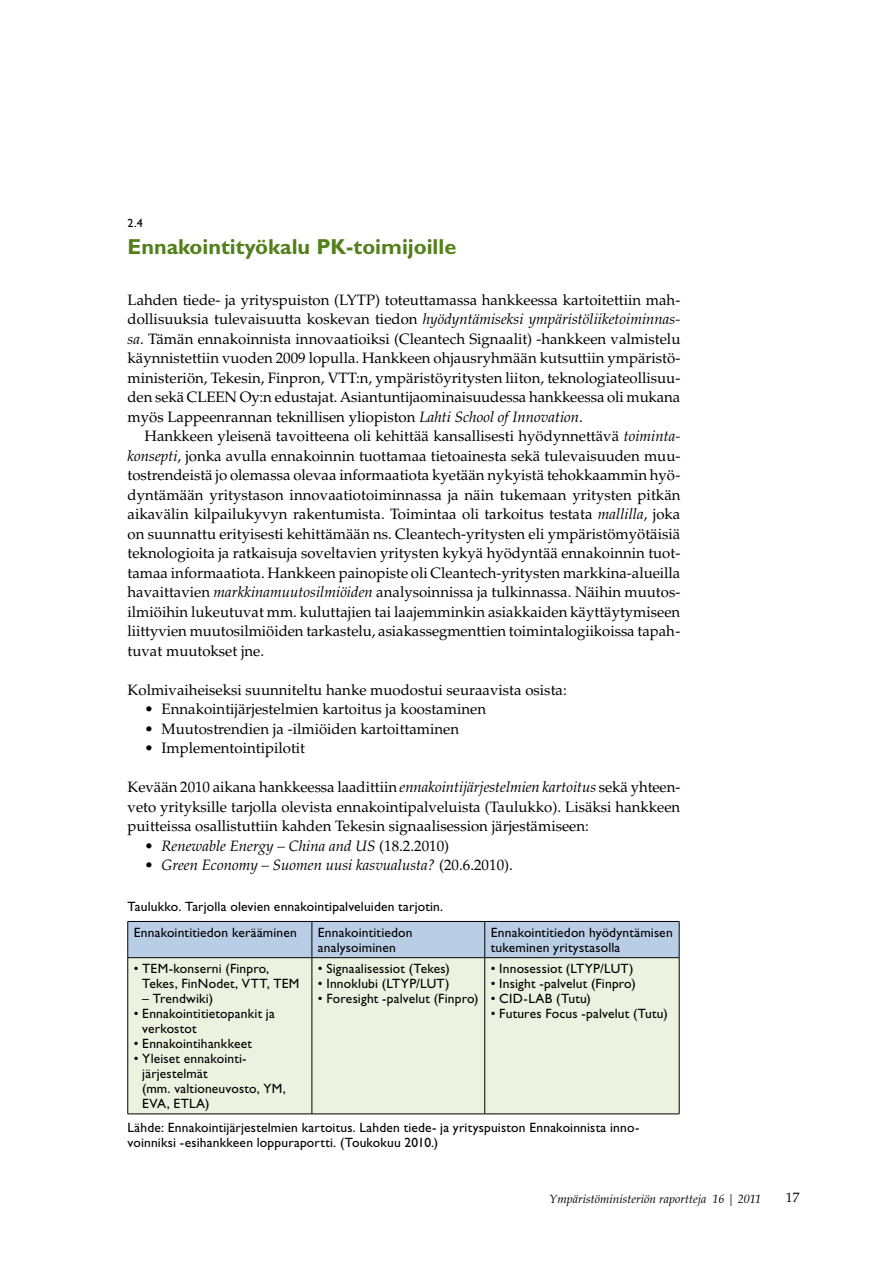
<style>
.page{position:relative;width:893px;height:1263px;background:#fff}
.page>*{position:absolute;margin:0;border:0;box-sizing:border-box;transform-origin:0 0}
.t1{font:700 21.75px "Gill Sans Std";color:#52801a}
.t2{font:15px/19.5px "Palatino LT Std";color:#000;text-align:justify}
.t3{font:italic 15px "Palatino LT Std";color:#000}
.t4{font:13.5px/15px "Gill Sans Std";letter-spacing:.015em;color:#000}
.t5{font:13.5px "Palatino LT Std";color:#000}
.t6{font:italic 12px "Palatino LT Std";color:#000}
.t7{font:12px "Gill Sans Std";color:#000}
.s1{font-style:italic}
.s2{font-style:normal}
</style>
<div class="page">
<div style="left:128px;top:922px;width:551px;height:35px;background:#b9cee6"></div>
<div style="left:128px;top:958px;width:551px;height:155px;background:#ecf2e0"></div>
<hr style="left:128px;top:921px;width:184px;height:1px;background:#000">
<hr style="left:127px;top:922px;width:1px;height:35px;background:#000">
<hr style="left:312px;top:921px;width:173px;height:1px;background:#000">
<hr style="left:312px;top:922px;width:1px;height:35px;background:#000">
<hr style="left:485px;top:921px;width:194px;height:1px;background:#000">
<hr style="left:484px;top:922px;width:1px;height:35px;background:#000">
<hr style="left:679px;top:922px;width:1px;height:35px;background:#000">
<hr style="left:128px;top:957px;width:184px;height:1px;background:#000">
<hr style="left:127px;top:958px;width:1px;height:156px;background:#000">
<hr style="left:312px;top:957px;width:173px;height:1px;background:#000">
<hr style="left:312px;top:958px;width:1px;height:156px;background:#000">
<hr style="left:485px;top:957px;width:194px;height:1px;background:#000">
<hr style="left:484px;top:958px;width:1px;height:156px;background:#000">
<hr style="left:679px;top:958px;width:1px;height:156px;background:#000">
<hr style="left:128px;top:1113px;width:184px;height:1px;background:#000">
<hr style="left:312px;top:1113px;width:173px;height:1px;background:#000">
<hr style="left:485px;top:1113px;width:194px;height:1px;background:#000">
<p class="t7" style="left:128px;top:217px;width:17px">2.4</p>
<h1 class="t1" style="left:128px;top:234px;width:330px">Ennakointityökalu PK-toimijoille</h1>
<p class="t2" style="left:128px;top:290px;width:554px">Lahden tiede- ja yrityspuiston (LYTP) toteuttamassa hankkeessa kartoitettiin mah&shy;dollisuuksia tulevaisuutta koskevan tiedon <span class="s1">hyödyntämiseksi ympäristöliiketoiminnas&shy;sa</span>. Tämän ennakoinnista innovaatioiksi (Cleantech Signaalit) -hankkeen valmistelu käynnistettiin vuoden 2009 lopulla. Hankkeen ohjausryhmään kutsuttiin ympäristö&shy;ministeriön, Tekesin, Finpron, VTT:n, ympäristöyritysten liiton, teknologiateollisuu&shy;den sekä CLEEN Oy:n edustajat. Asiantuntijaominaisuudessa hankkeessa oli mukana myös Lappeenrannan teknillisen yliopiston <span class="s1">Lahti School of Innovation</span>.</p>
<p class="t2" style="left:128px;top:426px;width:555px;text-indent:17px">Hankkeen yleisenä tavoitteena oli kehittää kansallisesti hyödynnettävä <span class="s1">toiminta&shy;konsepti</span>, jonka avulla ennakoinnin tuottamaa tietoainesta sekä tulevaisuuden muu&shy;tostrendeistä jo olemassa olevaa informaatiota kyetään nykyistä tehokkaammin hyö&shy;dyntämään yritystason innovaatiotoiminnassa ja näin tukemaan yritysten pitkän aikavälin kilpailukyvyn rakentumista. Toimintaa oli tarkoitus testata <span class="s1">mallilla</span>, joka on suunnattu erityisesti kehittämään ns. Cleantech-yritysten eli ympäristömyötäisiä teknologioita ja ratkaisuja soveltavien yritysten kykyä hyödyntää ennakoinnin tuot&shy;tamaa informaatiota. Hankkeen painopiste oli Cleantech-yritysten markkina-alueilla havaittavien <span class="s1">markkinamuutosilmiöiden</span> analysoinnissa ja tulkinnassa. Näihin muutos&shy;ilmiöihin lukeutuvat mm. kuluttajien tai laajemminkin asiakkaiden käyttäytymiseen liittyvien muutosilmiöiden tarkastelu, asiakassegmenttien toimintalogiikoissa tapah&shy;tuvat muutokset jne.</p>
<p class="t2" style="left:128px;top:680px;width:441px">Kolmivaiheiseksi suunniteltu hanke muodostui seuraavista osista:</p>
<p class="t2" style="left:145px;top:699px;width:343px">• Ennakointijärjestelmien kartoitus ja koostaminen</p>
<p class="t2" style="left:145px;top:719px;width:316px">• Muutostrendien ja -ilmiöiden kartoittaminen</p>
<p class="t2" style="left:145px;top:738px;width:162px">• Implementointipilotit</p>
<p class="t2" style="left:128px;top:777px;width:554px">Kevään 2010 aikana hankkeessa laadittiin <span class="s1">ennakointijärjestelmien kartoitus</span> sekä yhteen&shy;veto yrityksille tarjolla olevista ennakointipalveluista (Taulukko). Lisäksi hankkeen puitteissa osallistuttiin kahden Tekesin signaalisession järjestämiseen:</p>
<p class="t3" style="left:145px;top:837px;width:306px"><span class="s2">•</span> Renewable Energy – China and US <span class="s2">(18.2.2010)</span></p>
<p class="t3" style="left:145px;top:856px;width:370px"><span class="s2">•</span> Green Economy – Suomen uusi kasvualusta? <span class="s2">(20.6.2010).</span></p>
<p class="t4" style="left:134px;top:894px;width:311px;line-height:25.7px;text-indent:-6px">Taulukko. Tarjolla olevien ennakointipalveluiden tarjotin.<br>Ennakointitiedon kerääminen</p>
<p class="t4" style="left:318px;top:925px;width:96px">Ennakointitiedon analysoiminen</p>
<p class="t4" style="left:491px;top:925px;width:183px">Ennakointitiedon hyödyntämisen tukeminen yritystasolla</p>
<p class="t4" style="left:142px;top:961px;width:159px;text-indent:-9px">• TEM-konserni (Finpro,<br>Tekes, FinNodet, VTT, TEM</p>
<p class="t4" style="left:142px;top:991px;width:72px">– Trendwiki)</p>
<p class="t4" style="left:142px;top:1006px;width:134px;text-indent:-9px">• Ennakointitietopankit ja verkostot</p>
<p class="t4" style="left:134px;top:1036px;width:120px">• Ennakointihankkeet</p>
<p class="t4" style="left:142px;top:1051px;width:145px;text-indent:-9px">• Yleiset ennakointi&shy;järjestelmät<br>(mm. valtioneuvosto, YM,<br>EVA, ETLA)</p>
<p class="t4" style="left:318px;top:961px;width:133px">• Signaalisessiot (Tekes)</p>
<p class="t4" style="left:318px;top:976px;width:133px">• Innoklubi (LTYP/LUT)</p>
<p class="t4" style="left:318px;top:991px;width:162px">• Foresight -palvelut (Finpro)</p>
<p class="t4" style="left:491px;top:961px;width:144px">• Innosessiot (LTYP/LUT)</p>
<p class="t4" style="left:491px;top:976px;width:146px">• Insight -palvelut (Finpro)</p>
<p class="t4" style="left:491px;top:991px;width:102px">• CID-LAB (Tutu)</p>
<p class="t4" style="left:491px;top:1006px;width:178px">• Futures Focus -palvelut (Tutu)</p>
<p class="t4" style="left:128px;top:1119px;width:513px">Lähde: Ennakointijärjestelmien kartoitus. Lahden tiede- ja yrityspuiston Ennakoinnista inno&shy;voinniksi -esihankkeen loppuraportti. (Toukokuu 2010.)</p>
<p class="t6" style="left:549px;top:1192px;width:213px">Ympäristöministeriön raportteja 16 | 2011</p>
<p class="t5" style="left:786px;top:1190px;width:15px">17</p>
</div>
